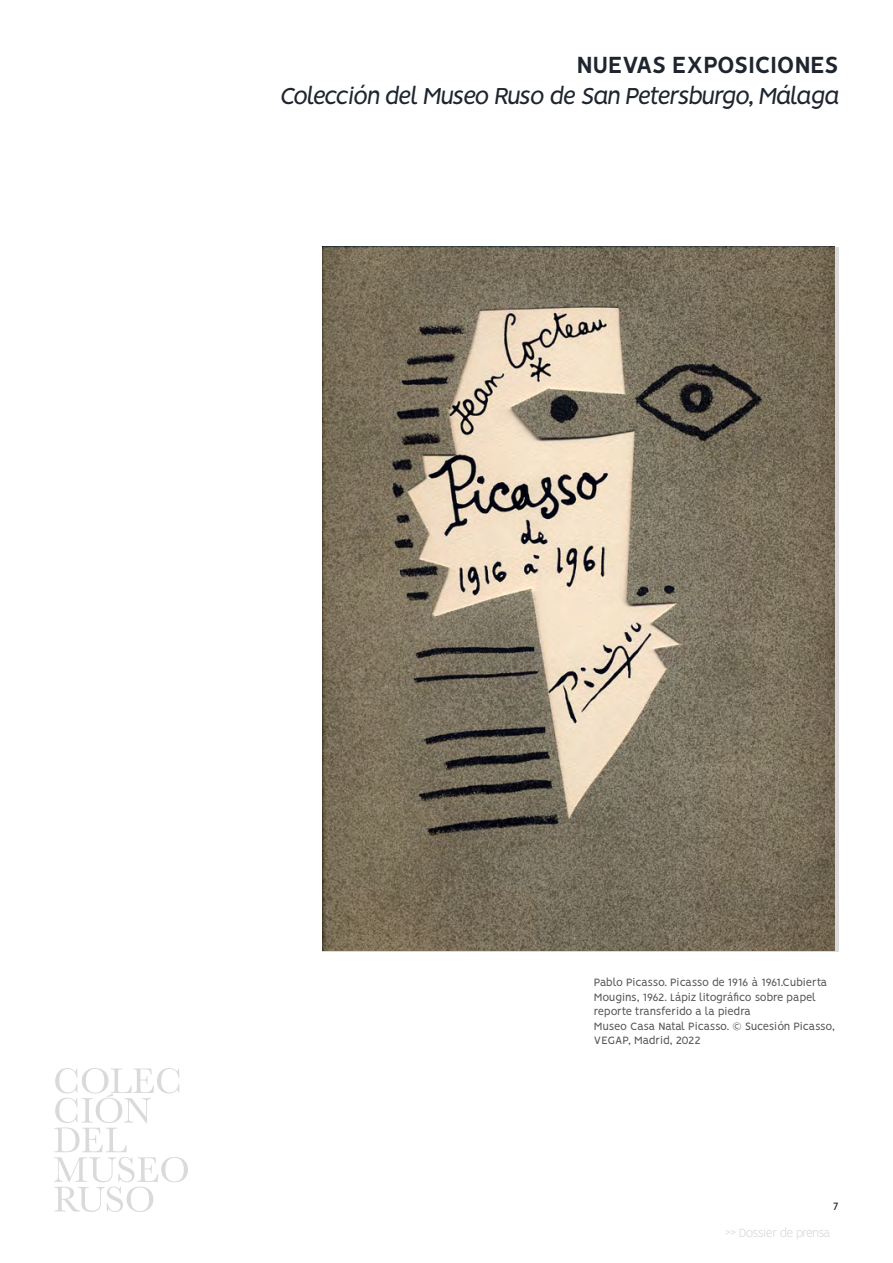
<style>
.page{position:relative;width:893px;height:1263px;background:#fff}
.page>*{position:absolute;margin:0;border:0;box-sizing:border-box;transform-origin:0 0}
.t1{font:700 26.4px "Vision";letter-spacing:-.025em;color:#1e252e}
.t2{font:italic 26.1px "Vision";letter-spacing:-.025em;color:#1e252e}
.t3{font:300 13.5px "Vision";letter-spacing:-.06em;color:#dadada}
.t4{font:12px/14.4px "Vision";letter-spacing:-.03em;color:#575756}
.t5{font:12px "Vision";color:#0f1820}
</style>
<div class="page">
<svg style="left:54px;top:1068px;width:134px;height:144px"></svg>
<img style="left:322px;top:247px;width:512px;height:704px">
<h1 class="t1" style="left:577px;top:49px;width:264px">NUEVAS EXPOSICIONES</h1>
<h2 class="t2" style="left:280px;top:80px;width:560px">Colección del Museo Ruso de San Petersburgo, Málaga</h2>
<p class="t4" style="left:594px;top:975px;width:243px">Pablo Picasso. Picasso de 1916 à 1961.Cubierta Mougins, 1962. Lápiz litográfico sobre papel reporte transferido a la piedra<br>Museo Casa Natal Picasso. © Sucesión Picasso, VEGAP, Madrid, 2022</p>
<p class="t5" style="left:833px;top:1199px;width:8px">7</p>
<p class="t3" style="left:725px;top:1225px;width:107px">&gt;&gt; Dossier de prensa</p>
</div>
